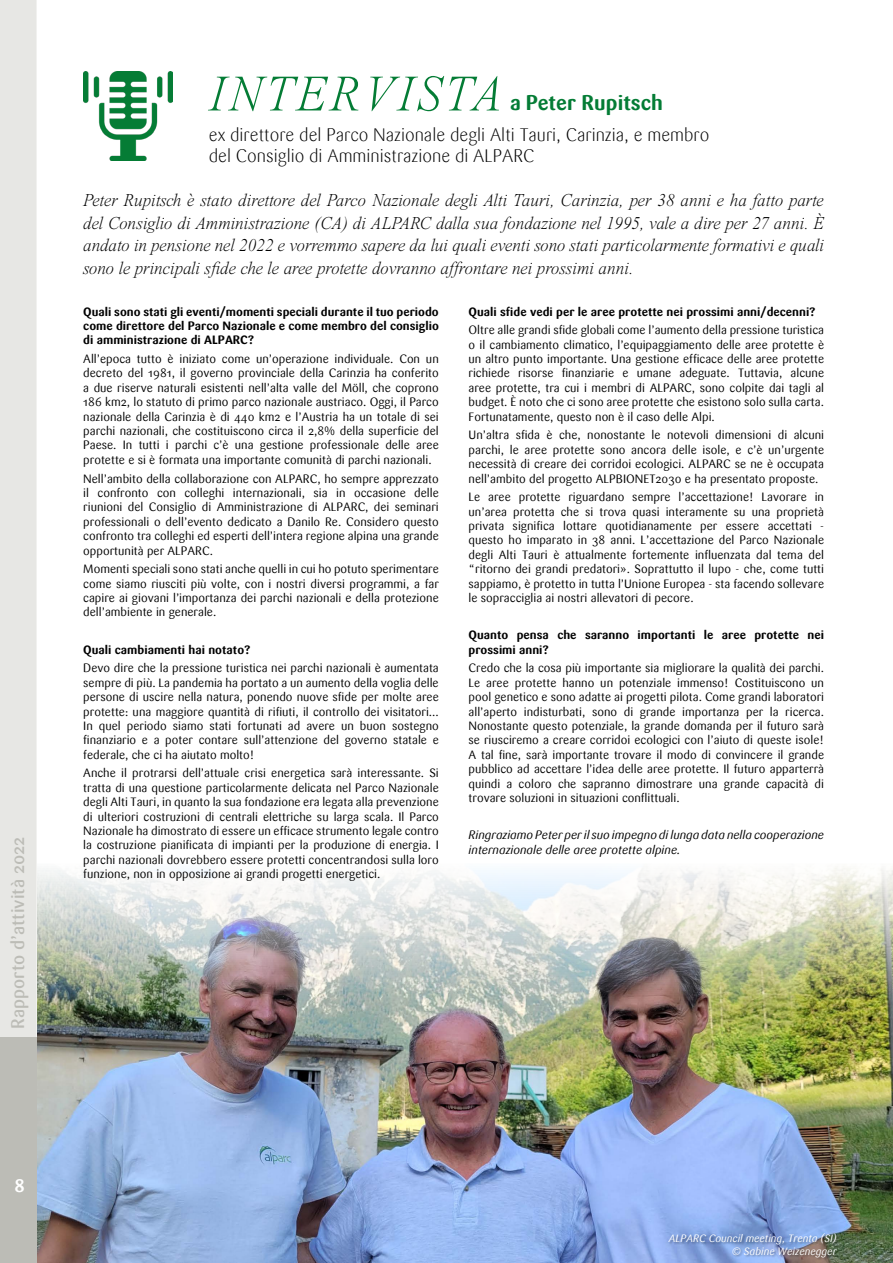
<style>
.page{position:relative;width:893px;height:1263px;background:#fff}
.page>*{position:absolute;margin:0;border:0;box-sizing:border-box;transform-origin:0 0}
.t1{font:italic 300 51px "Times Now";letter-spacing:.05em;color:#047c35}
.t2{font:700 21px "Sari";color:#047c35}
.t3{font:italic 300 18px/22.5px "Times Now";letter-spacing:-.015em;color:#000;text-align:justify}
.t4{font:300 18px/21.6px "Sari";color:#000}
.t5{font:500 18px "Sari";color:#bcbcb6}
.t6{font:700 18px "Sari";color:#fff}
.t7{font:12px/14.4px "Sari";color:#000;text-align:justify}
.t8{font:700 12px/14.4px "Sari";color:#000;text-align:justify}
.t9{font:italic 12px/14.4px "Sari";color:#000}
.t10{font:italic 10.5px/12.6px "Sari";color:#fff;text-align:right}
</style>
<div class="page">
<div style="left:0;top:0;width:37px;height:1037px;background:#e7e7e4"></div>
<div style="left:0;top:1037px;width:37px;height:226px;background:#bcbcb6"></div>
<img style="left:37px;top:868px;width:856px;height:395px">
<div style="left:668px;top:1233px;width:172px;height:27px;background:#000;opacity:.4"></div>
<img style="left:83px;top:72px;width:90px;height:89px">
<h3 class="t5" style="left:7px;top:1029px;width:194px;rotate:-90deg">Rapporto d’attività 2022</h3>
<h1 class="t1" style="left:209px;top:66px;width:295px">INTERVISTA</h1>
<h2 class="t2" style="left:510px;top:91px;width:154px">a Peter Rupitsch</h2>
<h3 class="t4" style="left:209px;top:124px;width:502px">ex direttore del Parco Nazionale degli Alti Tauri, Carinzia, e membro del Consiglio di Amministrazione di ALPARC</h3>
<p class="t3" style="left:83px;top:189px;width:742px">Peter Rupitsch è stato direttore del Parco Nazionale degli Alti Tauri, Carinzia, per 38 anni e ha fatto parte del Consiglio di Amministrazione (CA) di ALPARC dalla sua fondazione nel 1995, vale a dire per 27 anni. È andato in pensione nel 2022 e vorremmo sapere da lui quali eventi sono stati particolarmente formativi e quali sono le principali sfide che le aree protette dovranno affrontare nei prossimi anni.</p>
<p class="t8" style="left:83px;top:304px;width:357px">Quali sono stati gli eventi/momenti speciali durante il tuo periodo come direttore del Parco Nazionale e come membro del consiglio di amministrazione di ALPARC?</p>
<p class="t7" style="left:83px;top:352px;width:357px">All’epoca tutto è iniziato come un’operazione individuale. Con un decreto del 1981, il governo provinciale della Carinzia ha conferito a due riserve naturali esistenti nell’alta valle del Möll, che coprono 186 km2, lo statuto di primo parco nazionale austriaco. Oggi, il Parco nazionale della Carinzia è di 440 km2 e l’Austria ha un totale di sei parchi nazionali, che costituiscono circa il 2,8% della superficie del Paese. In tutti i parchi c’è una gestione professionale delle aree protette e si è formata una importante comunità di parchi nazionali.</p>
<p class="t7" style="left:83px;top:471px;width:357px">Nell’ambito della collaborazione con ALPARC, ho sempre apprezzato il confronto con colleghi internazionali, sia in occasione delle riunioni del Consiglio di Amministrazione di ALPARC, dei seminari professionali o dell’evento dedicato a Danilo Re. Considero questo confronto tra colleghi ed esperti dell’intera regione alpina una grande opportunità per ALPARC.</p>
<p class="t7" style="left:83px;top:562px;width:357px">Momenti speciali sono stati anche quelli in cui ho potuto sperimentare come siamo riusciti più volte, con i nostri diversi programmi, a far capire ai giovani l’importanza dei parchi nazionali e della protezione dell’ambiente in generale.</p>
<p class="t8" style="left:83px;top:642px;width:169px">Quali cambiamenti hai notato?</p>
<p class="t7" style="left:83px;top:661px;width:357px">Devo dire che la pressione turistica nei parchi nazionali è aumentata sempre di più. La pandemia ha portato a un aumento della voglia delle persone di uscire nella natura, ponendo nuove sfide per molte aree protette: una maggiore quantità di rifiuti, il controllo dei visitatori...<br>In quel periodo siamo stati fortunati ad avere un buon sostegno finanziario e a poter contare sull’attenzione del governo statale e federale, che ci ha aiutato molto!</p>
<p class="t7" style="left:83px;top:766px;width:357px">Anche il protrarsi dell’attuale crisi energetica sarà interessante. Si tratta di una questione particolarmente delicata nel Parco Nazionale degli Alti Tauri, in quanto la sua fondazione era legata alla prevenzione di ulteriori costruzioni di centrali elettriche su larga scala. Il Parco Nazionale ha dimostrato di essere un efficace strumento legale contro la costruzione pianificata di impianti per la produzione di energia. I parchi nazionali dovrebbero essere protetti concentrandosi sulla loro funzione, non in opposizione ai grandi progetti energetici.</p>
<p class="t8" style="left:469px;top:304px;width:349px">Quali sfide vedi per le aree protette nei prossimi anni/decenni?</p>
<p class="t7" style="left:469px;top:323px;width:357px">Oltre alle grandi sfide globali come l’aumento della pressione turistica o il cambiamento climatico, l’equipaggiamento delle aree protette è un altro punto importante. Una gestione efficace delle aree protette richiede risorse finanziarie e umane adeguate. Tuttavia, alcune aree protette, tra cui i membri di ALPARC, sono colpite dai tagli al budget. È noto che ci sono aree protette che esistono solo sulla carta.<br>Fortunatamente, questo non è il caso delle Alpi.</p>
<p class="t7" style="left:469px;top:428px;width:357px">Un’altra sfida è che, nonostante le notevoli dimensioni di alcuni parchi, le aree protette sono ancora delle isole, e c’è un’urgente necessità di creare dei corridoi ecologici. ALPARC se ne è occupata nell’ambito del progetto ALPBIONET2030 e ha presentato proposte.</p>
<p class="t7" style="left:469px;top:490px;width:357px">Le aree protette riguardano sempre l’accettazione! Lavorare in un’area protetta che si trova quasi interamente su una proprietà privata significa lottare quotidianamente per essere accettati - questo ho imparato in 38 anni. L’accettazione del Parco Nazionale degli Alti Tauri è attualmente fortemente influenzata dal tema del “ritorno dei grandi predatori». Soprattutto il lupo - che, come tutti sappiamo, è protetto in tutta l’Unione Europea - sta facendo sollevare le sopracciglia ai nostri allevatori di pecore.</p>
<p class="t8" style="left:469px;top:628px;width:357px">Quanto pensa che saranno importanti le aree protette nei prossimi anni?</p>
<p class="t7" style="left:469px;top:661px;width:357px">Credo che la cosa più importante sia migliorare la qualità dei parchi.<br>Le aree protette hanno un potenziale immenso! Costituiscono un pool genetico e sono adatte ai progetti pilota. Come grandi laboratori all’aperto indisturbati, sono di grande importanza per la ricerca.<br>Nonostante questo potenziale, la grande domanda per il futuro sarà se riusciremo a creare corridoi ecologici con l’aiuto di queste isole!<br>A tal fine, sarà importante trovare il modo di convincere il grande pubblico ad accettare l’idea delle aree protette. Il futuro apparterrà quindi a coloro che sapranno dimostrare una grande capacità di trovare soluzioni in situazioni conflittuali.</p>
<p class="t9" style="left:469px;top:828px;width:357px">Ringraziamo Peter per il suo impegno di lunga data nella cooperazione internazionale delle aree protette alpine.</p>
<h3 class="t6" style="left:14px;top:1175px;width:12px">8</h3>
<p class="t10" style="left:669px;top:1232px;width:169px">ALPARC Council meeting, Trenta (SI) © Sabine Weizenegger</p>
</div>
